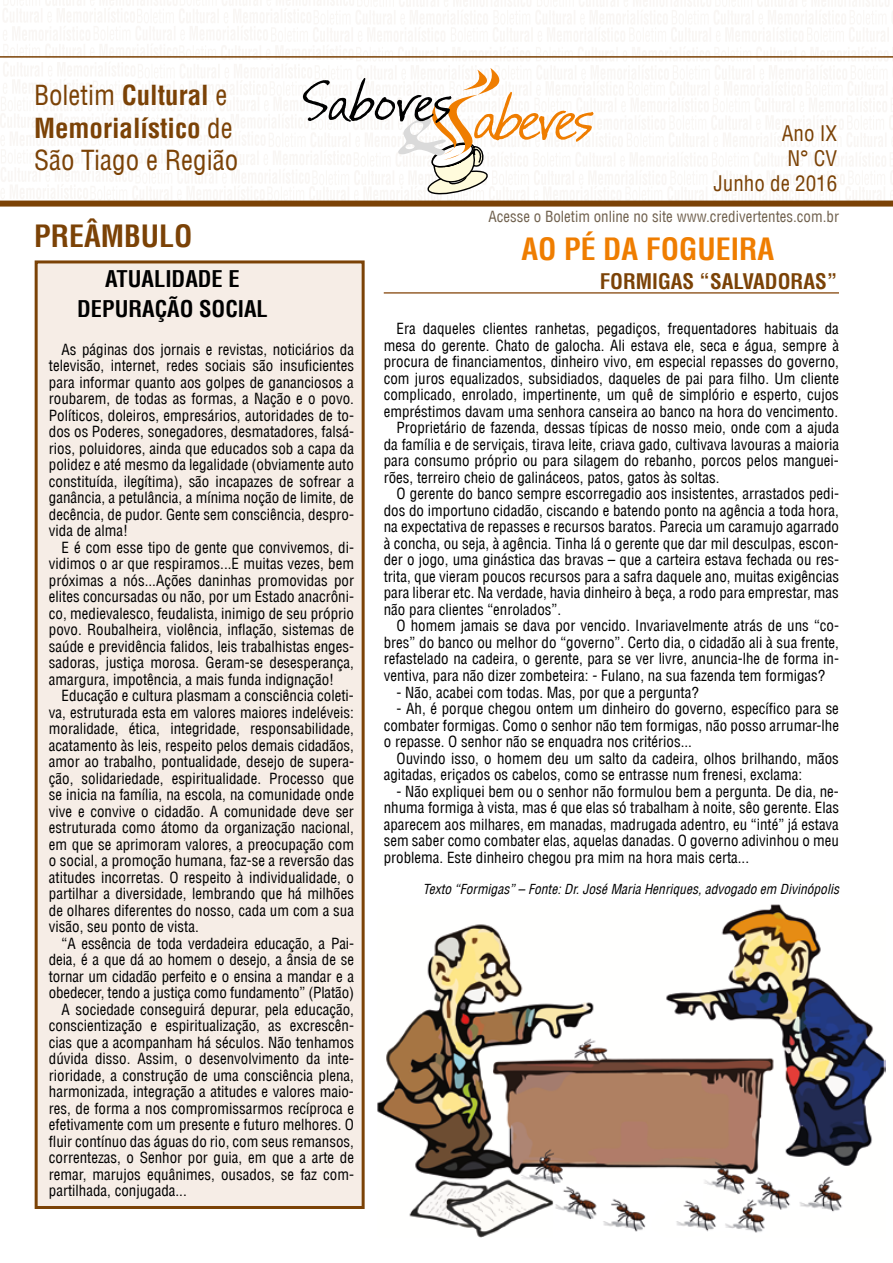
<style>
.page{position:relative;width:893px;height:1263px;background:#fff}
.page>*{position:absolute;margin:0;border:0;box-sizing:border-box;transform-origin:0 0}
.t1{font:700 condensed 30px "Helvetica LT";color:#ef7d00}
.t2{font:700 condensed 30px "Helvetica LT";color:#7b4206}
.t3{font:condensed 27px/32.4px "Helvetica LT";color:#7b4206}
.t4{font:700 condensed 22.5px/30px "Helvetica LT";color:#000;text-align:center}
.t5{font:700 condensed 21px "Helvetica LT";color:#7b4206}
.t6{font:condensed 21px/25.2px "Helvetica LT";color:#7b4206;text-align:right}
.t7{font:condensed 15px/16.5px "Helvetica LT";color:#000;text-align:justify}
.t8{font:condensed 15px "Helvetica LT";color:#70614e}
.t9{font:italic condensed 13.5px "Helvetica LT";color:#000}
.s1{font-weight:700}
</style>
<div class="page">
<div style="left:35px;top:260px;width:330px;height:949px;background:#f6ede6;border:3px solid #7b4206"></div>
<hr style="left:384px;top:292px;width:455px;height:2px;background:#96602e">
<svg style="left:0;top:0;width:893px;height:201px"></svg>
<div style="left:0;top:201px;width:893px;height:6px;background:#7b4206"></div>
<hr style="left:0;top:56px;width:893px;height:2px;background:#7b4206">
<img style="left:377px;top:904px;width:508px;height:334px">
<h2 class="t3" style="left:34px;top:79px;width:206px">Boletim <span class="s1">Cultural</span> e<br><span class="s1">Memorialístico</span> de<br>São Tiago e Região</h2>
<h1 class="t2" style="left:34px;top:217px;width:160px">PREÂMBULO</h1>
<h3 class="t6" style="left:714px;top:120px;width:125px">Ano IX<br>N° CV<br>Junho de 2016</h3>
<p class="t8" style="left:488px;top:207px;width:352px">Acesse o Boletim online no site www.credivertentes.com.br</p>
<h1 class="t1" style="left:522px;top:231px;width:254px">AO PÉ DA FOGUEIRA</h1>
<h3 class="t4" style="left:77px;top:264px;width:192px">ATUALIDADE E<br>DEPURAÇÃO SOCIAL</h3>
<h3 class="t5" style="left:600px;top:268px;width:239px">FORMIGAS “SALVADORAS”</h3>
<p class="t7" style="left:396px;top:321px;width:444px">Era daqueles clientes ranhetas, pegadiços, frequentadores habituais da</p>
<p class="t7" style="left:384px;top:337px;width:457px">mesa do gerente. Chato de galocha. Ali estava ele, seca e água, sempre à</p>
<p class="t7" style="left:384px;top:354px;width:457px">procura de financiamentos, dinheiro vivo, em especial repasses do governo,</p>
<p class="t7" style="left:384px;top:370px;width:457px">com juros equalizados, subsidiados, daqueles de pai para filho. Um cliente</p>
<p class="t7" style="left:384px;top:387px;width:457px">complicado, enrolado, impertinente, um quê de simplório e esperto, cujos</p>
<p class="t7" style="left:384px;top:403px;width:456px">empréstimos davam uma senhora canseira ao banco na hora do vencimento.</p>
<p class="t7" style="left:396px;top:420px;width:444px">Proprietário de fazenda, dessas típicas de nosso meio, onde com a ajuda</p>
<p class="t7" style="left:384px;top:436px;width:457px">da família e de serviçais, tirava leite, criava gado, cultivava lavouras a maioria</p>
<p class="t7" style="left:384px;top:453px;width:457px">para consumo próprio ou para silagem do rebanho, porcos pelos manguei-</p>
<p class="t7" style="left:384px;top:469px;width:337px">rões, terreiro cheio de galináceos, patos, gatos às soltas.</p>
<p class="t7" style="left:396px;top:486px;width:444px">O gerente do banco sempre escorregadio aos insistentes, arrastados pedi-</p>
<p class="t7" style="left:384px;top:502px;width:457px">dos do importuno cidadão, ciscando e batendo ponto na agência a toda hora,</p>
<p class="t7" style="left:384px;top:519px;width:457px">na expectativa de repasses e recursos baratos. Parecia um caramujo agarrado</p>
<p class="t7" style="left:384px;top:535px;width:457px">à concha, ou seja, à agência. Tinha lá o gerente que dar mil desculpas, escon-</p>
<p class="t7" style="left:384px;top:552px;width:457px">der o jogo, uma ginástica das bravas – que a carteira estava fechada ou res-</p>
<p class="t7" style="left:384px;top:568px;width:457px">trita, que vieram poucos recursos para a safra daquele ano, muitas exigências</p>
<p class="t7" style="left:384px;top:585px;width:457px">para liberar etc. Na verdade, havia dinheiro à beça, a rodo para emprestar, mas</p>
<p class="t7" style="left:384px;top:601px;width:179px">não para clientes “enrolados”.</p>
<p class="t7" style="left:396px;top:618px;width:444px">O homem jamais se dava por vencido. Invariavelmente atrás de uns “co-</p>
<p class="t7" style="left:384px;top:634px;width:457px">bres” do banco ou melhor do “governo”. Certo dia, o cidadão ali à sua frente,</p>
<p class="t7" style="left:384px;top:651px;width:457px">refastelado na cadeira, o gerente, para se ver livre, anuncia-lhe de forma in-</p>
<p class="t7" style="left:384px;top:667px;width:443px">ventiva, para não dizer zombeteira: - Fulano, na sua fazenda tem formigas?</p>
<p class="t7" style="left:396px;top:684px;width:304px">- Não, acabei com todas. Mas, por que a pergunta?</p>
<p class="t7" style="left:384px;top:700px;width:457px;text-indent:13px">- Ah, é porque chegou ontem um dinheiro do governo, específico para se combater formigas. Como o senhor não tem formigas, não posso arrumar-lhe o repasse. O senhor não se enquadra nos critérios...</p>
<p class="t7" style="left:384px;top:750px;width:457px;text-indent:13px">Ouvindo isso, o homem deu um salto da cadeira, olhos brilhando, mãos agitadas, eriçados os cabelos, como se entrasse num frenesi, exclama:</p>
<p class="t7" style="left:384px;top:783px;width:457px;text-indent:13px">- Não expliquei bem ou o senhor não formulou bem a pergunta. De dia, ne&shy;nhuma formiga à vista, mas é que elas só trabalham à noite, sêo gerente. Elas aparecem aos milhares, em manadas, madrugada adentro, eu “inté” já estava sem saber como combater elas, aquelas danadas. O governo adivinhou o meu problema. Este dinheiro chegou pra mim na hora mais certa...</p>
<p class="t9" style="left:423px;top:881px;width:417px">Texto “Formigas” – Fonte: Dr. José Maria Henriques, advogado em Divinópolis</p>
<p class="t7" style="left:49px;top:341px;width:307px;text-indent:13px">As páginas dos jornais e revistas, noticiários da televisão, internet, redes sociais são insuficientes para informar quanto aos golpes de gananciosos a roubarem, de todas as formas, a Nação e o povo.<br>Políticos, doleiros, empresários, autoridades de to&shy;dos os Poderes, sonegadores, desmatadores, falsá&shy;rios, poluidores, ainda que educados sob a capa da polidez e até mesmo da legalidade (obviamente auto constituída, ilegítima), são incapazes de sofrear a ganância, a petulância, a mínima noção de limite, de decência, de pudor. Gente sem consciência, despro&shy;vida de alma!</p>
<p class="t7" style="left:49px;top:539px;width:307px;text-indent:13px">E é com esse tipo de gente que convivemos, di&shy;vidimos o ar que respiramos...E muitas vezes, bem próximas a nós...Ações daninhas promovidas por elites concursadas ou não, por um Estado anacrôni&shy;co, medievalesco, feudalista, inimigo de seu próprio povo. Roubalheira, violência, inflação, sistemas de saúde e previdência falidos, leis trabalhistas enges&shy;sadoras, justiça morosa. Geram-se desesperança, amargura, impotência, a mais funda indignação!</p>
<p class="t7" style="left:49px;top:687px;width:307px;text-indent:13px">Educação e cultura plasmam a consciência coleti&shy;va, estruturada esta em valores maiores indeléveis: moralidade, ética, integridade, responsabilidade, acatamento às leis, respeito pelos demais cidadãos, amor ao trabalho, pontualidade, desejo de supera&shy;ção, solidariedade, espiritualidade. Processo que se inicia na família, na escola, na comunidade onde vive e convive o cidadão. A comunidade deve ser estruturada como átomo da organização nacional, em que se aprimoram valores, a preocupação com o social, a promoção humana, faz-se a reversão das atitudes incorretas. O respeito à individualidade, o partilhar a diversidade, lembrando que há milhões de olhares diferentes do nosso, cada um com a sua visão, seu ponto de vista.</p>
<p class="t7" style="left:62px;top:935px;width:294px">“A essência de toda verdadeira educação, a Pai-</p>
<p class="t7" style="left:49px;top:951px;width:307px">deia, é a que dá ao homem o desejo, a ânsia de se</p>
<p class="t7" style="left:49px;top:968px;width:307px">tornar um cidadão perfeito e o ensina a mandar e a</p>
<p class="t7" style="left:49px;top:984px;width:307px">obedecer, tendo a justiça como fundamento” (Platão)</p>
<p class="t7" style="left:62px;top:1001px;width:294px">A sociedade conseguirá depurar, pela educação,</p>
<p class="t7" style="left:49px;top:1017px;width:307px">conscientização e espiritualização, as excrescên-</p>
<p class="t7" style="left:49px;top:1034px;width:307px">cias que a acompanham há séculos. Não tenhamos</p>
<p class="t7" style="left:49px;top:1050px;width:307px">dúvida disso. Assim, o desenvolvimento da inte-</p>
<p class="t7" style="left:49px;top:1067px;width:307px">rioridade, a construção de uma consciência plena,</p>
<p class="t7" style="left:49px;top:1083px;width:307px">harmonizada, integração a atitudes e valores maio-</p>
<p class="t7" style="left:49px;top:1100px;width:307px">res, de forma a nos compromissarmos recíproca e</p>
<p class="t7" style="left:49px;top:1116px;width:307px">efetivamente com um presente e futuro melhores. O</p>
<p class="t7" style="left:49px;top:1133px;width:307px">fluir contínuo das águas do rio, com seus remansos,</p>
<p class="t7" style="left:49px;top:1149px;width:307px">correntezas, o Senhor por guia, em que a arte de</p>
<p class="t7" style="left:49px;top:1166px;width:307px">remar, marujos equânimes, ousados, se faz com-</p>
<p class="t7" style="left:49px;top:1182px;width:139px">partilhada, conjugada...</p>
</div>
